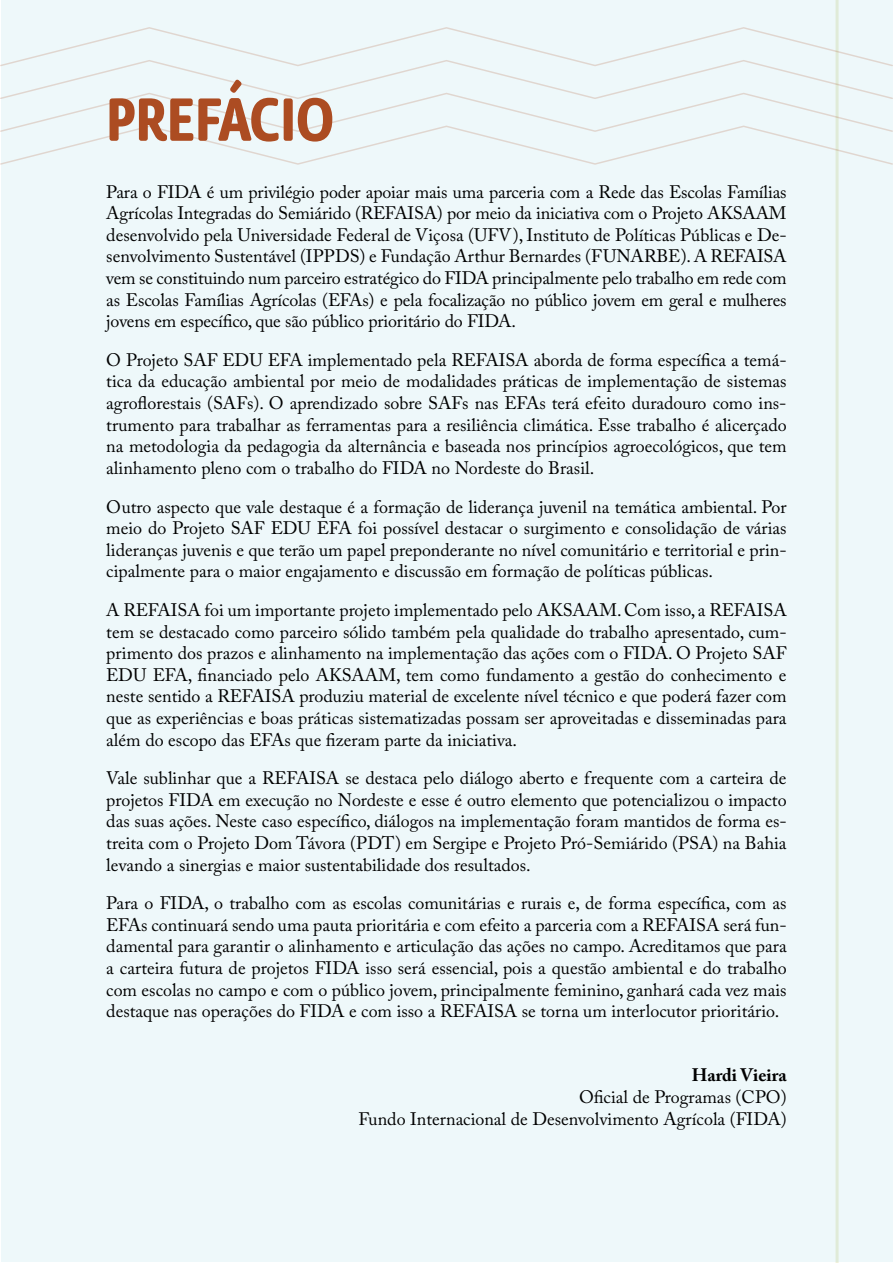
<style>
.page{position:relative;width:893px;height:1263px;background:#fff}
.page>*{position:absolute;margin:0;border:0;box-sizing:border-box;transform-origin:0 0}
.t1{font:700 72px "Lemon Sans Rnd Cnd";color:#ac4c22}
.t2{font:18px/21.6px "Adobe Caslon Pro";color:#000;text-align:justify}
.t3{font:700 18px "Adobe Caslon Pro";color:#000}
</style>
<div class="page">
<div style="left:1px;top:0;width:892px;height:1262px;background:#eef8fa"></div>
<svg style="left:0;top:26px;width:893px;height:140px"></svg>
<h1 class="t1" style="left:106px;top:78px;width:229px">PREFÁCIO</h1>
<p class="t2" style="left:106px;top:181px;width:682px">Para o FIDA é um privilégio poder apoiar mais uma parceria com a Rede das Escolas Famílias Agrícolas Integradas do Semiárido (REFAISA) por meio da iniciativa com o Projeto AKSAAM desenvolvido pela Universidade Federal de Viçosa (UFV), Instituto de Políticas Públicas e De&shy;senvolvimento Sustentável (IPPDS) e Fundação Arthur Bernardes (FUNARBE). A REFAISA vem se constituindo num parceiro estratégico do FIDA principalmente pelo trabalho em rede com as Escolas Famílias Agrícolas (EFAs) e pela focalização no público jovem em geral e mulheres jovens em específico, que são público prioritário do FIDA.</p>
<p class="t2" style="left:106px;top:349px;width:682px">O Projeto SAF EDU EFA implementado pela REFAISA aborda de forma específica a temá&shy;tica da educação ambiental por meio de modalidades práticas de implementação de sistemas agroflorestais (SAFs). O aprendizado sobre SAFs nas EFAs terá efeito duradouro como ins&shy;trumento para trabalhar as ferramentas para a resiliência climática. Esse trabalho é alicerçado na metodologia da pedagogia da alternância e baseada nos princípios agroecológicos, que tem alinhamento pleno com o trabalho do FIDA no Nordeste do Brasil.</p>
<p class="t2" style="left:106px;top:495px;width:682px">Outro aspecto que vale destaque é a formação de liderança juvenil na temática ambiental. Por meio do Projeto SAF EDU EFA foi possível destacar o surgimento e consolidação de várias lideranças juvenis e que terão um papel preponderante no nível comunitário e territorial e prin&shy;cipalmente para o maior engajamento e discussão em formação de políticas públicas.</p>
<p class="t2" style="left:106px;top:599px;width:682px">A REFAISA foi um importante projeto implementado pelo AKSAAM. Com isso, a REFAISA tem se destacado como parceiro sólido também pela qualidade do trabalho apresentado, cum&shy;primento dos prazos e alinhamento na implementação das ações com o FIDA. O Projeto SAF EDU EFA, financiado pelo AKSAAM, tem como fundamento a gestão do conhecimento e neste sentido a REFAISA produziu material de excelente nível técnico e que poderá fazer com que as experiências e boas práticas sistematizadas possam ser aproveitadas e disseminadas para além do escopo das EFAs que fizeram parte da iniciativa.</p>
<p class="t2" style="left:106px;top:767px;width:682px">Vale sublinhar que a REFAISA se destaca pelo diálogo aberto e frequente com a carteira de projetos FIDA em execução no Nordeste e esse é outro elemento que potencializou o impacto das suas ações. Neste caso específico, diálogos na implementação foram mantidos de forma es&shy;treita com o Projeto Dom Távora (PDT) em Sergipe e Projeto Pró-Semiárido (PSA) na Bahia levando a sinergias e maior sustentabilidade dos resultados.</p>
<p class="t2" style="left:106px;top:892px;width:682px">Para o FIDA, o trabalho com as escolas comunitárias e rurais e, de forma específica, com as EFAs continuará sendo uma pauta prioritária e com efeito a parceria com a REFAISA será fun&shy;damental para garantir o alinhamento e articulação das ações no campo. Acreditamos que para a carteira futura de projetos FIDA isso será essencial, pois a questão ambiental e do trabalho com escolas no campo e com o público jovem, principalmente feminino, ganhará cada vez mais destaque nas operações do FIDA e com isso a REFAISA se torna um interlocutor prioritário.</p>
<p class="t3" style="left:692px;top:1064px;width:96px">Hardi Vieira</p>
<p class="t2" style="left:358px;top:1086px;width:430px;text-align:right">Oficial de Programas (CPO)<br>Fundo Internacional de Desenvolvimento Agrícola (FIDA)</p>
</div>
